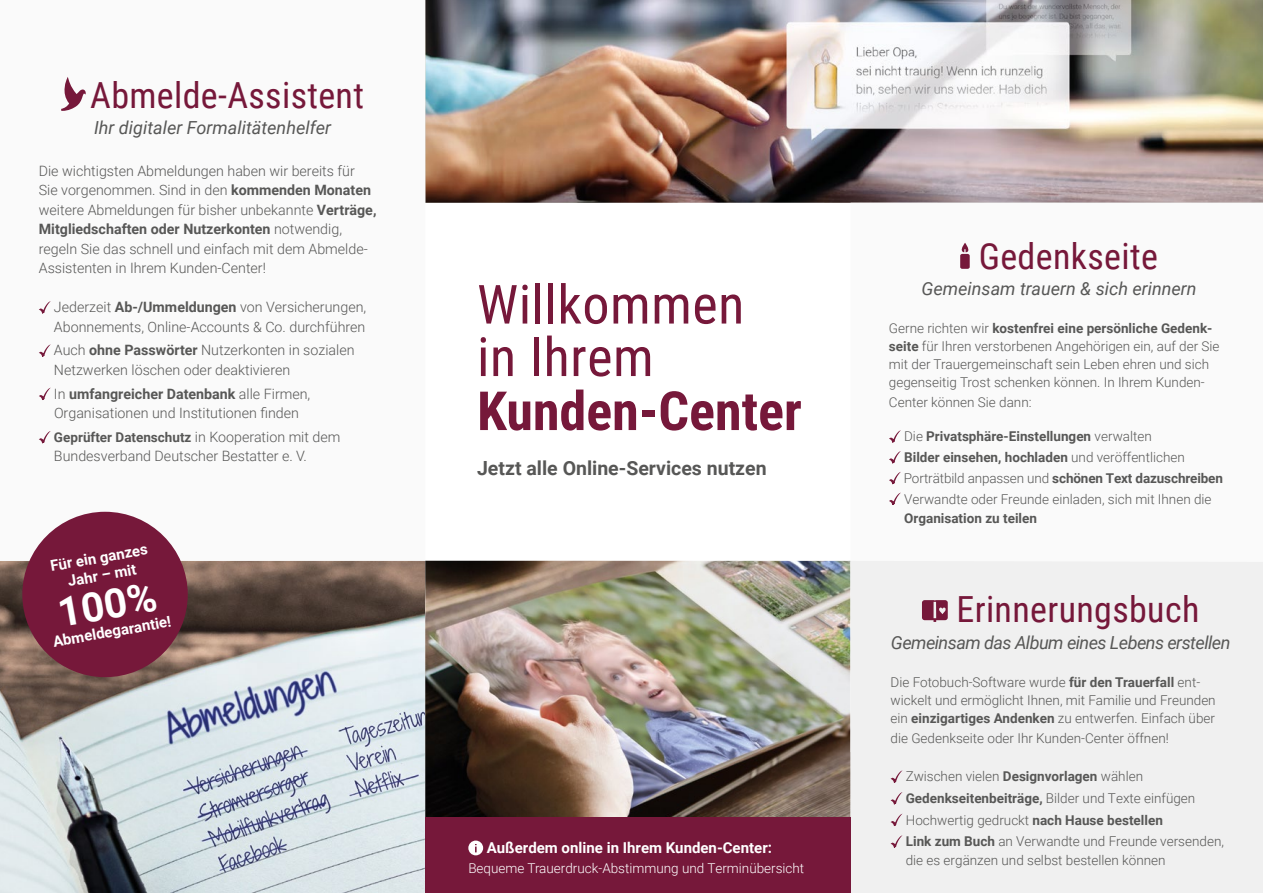
<style>
.page{position:relative;width:1263px;height:893px;background:#fff}
.page>*{position:absolute;margin:0;border:0;box-sizing:border-box;transform-origin:0 0}
.t1{font:54px/52.5px "Roboto Condensed";letter-spacing:.01em;color:#76183a}
.t2{font:700 54px "Roboto Condensed";color:#76183a}
.t3{font:700 40.5px "Roboto";color:#fff}
.t4{font:36px "Roboto Condensed";letter-spacing:.01em;color:#76183a}
.t5{font:700 19.5px "Roboto";color:#575756}
.t6{font:italic 18px "Roboto";color:#575756}
.t7{font:italic 18px "Roboto";letter-spacing:-.03em;color:#575756}
.t8{font:700 15px/18px "Roboto";color:#fff;text-align:center}
.t9{font:300 14.25px/19.5px "Roboto";color:#575756}
.t10{font:300 13.5px/18.5px "Roboto";color:#575756}
.t11{font:700 13.5px "Roboto";color:#575756}
.t12{font:300 13.5px "Roboto";color:#fff}
.s1{font-weight:700}
.s2{font-weight:300;font-size:14.25px}
</style>
<div class="page">
<img style="left:0;top:561px;width:425px;height:332px">
<img style="left:425px;top:561px;width:425px;height:256px">
<img style="left:425px;top:0;width:838px;height:203px">
<div style="left:850px;top:203px;width:413px;height:549px;background:#fafafa"></div>
<div style="left:0;top:0;width:425px;height:561px;background:#fafafa"></div>
<div style="left:850px;top:561px;width:413px;height:332px;background:#f0f0f0"></div>
<div style="left:425px;top:817px;width:425px;height:76px;background:#76183a"></div>
<svg style="left:61px;top:77px;width:25px;height:34px"></svg>
<svg style="left:922px;top:600px;width:26px;height:22px"></svg>
<svg style="left:961px;top:243px;width:8px;height:9px"></svg>
<div style="left:960px;top:254px;width:10px;height:15px;background:#76183a;border-radius:2px"></div>
<div style="left:22px;top:512px;width:166px;height:165px;background:#76183a;border-radius:50%"></div>
<svg style="left:890px;top:770px;width:12px;height:13px"></svg>
<svg style="left:890px;top:792px;width:12px;height:13px"></svg>
<svg style="left:890px;top:814px;width:12px;height:12px"></svg>
<svg style="left:890px;top:835px;width:12px;height:13px"></svg>
<svg style="left:889px;top:430px;width:12px;height:13px"></svg>
<svg style="left:889px;top:451px;width:12px;height:13px"></svg>
<svg style="left:889px;top:472px;width:12px;height:12px"></svg>
<svg style="left:889px;top:493px;width:12px;height:12px"></svg>
<svg style="left:39px;top:301px;width:12px;height:13px"></svg>
<svg style="left:39px;top:344px;width:12px;height:13px"></svg>
<svg style="left:39px;top:388px;width:12px;height:12px"></svg>
<svg style="left:39px;top:431px;width:12px;height:12px"></svg>
<div style="left:468px;top:840px;width:15px;height:15px;background:#fff;border-radius:50%"></div>
<svg style="left:475px;top:844px;width:2px;height:8px"></svg>
<h3 class="t4" style="left:90px;top:70px;width:275px">Abmelde-Assistent</h3>
<h3 class="t6" style="left:94px;top:115px;width:239px">Ihr digitaler Formalitätenhelfer</h3>
<p class="t9" style="left:39px;top:160px;width:339px">Die wichtigsten Abmeldungen haben wir bereits für Sie vorgenommen. Sind in den <span class="s1">kommenden Monaten </span>weitere Abmeldungen für bisher unbekannte <span class="s1">Verträge, Mitgliedschaften oder Nutzerkonten</span> notwendig, regeln Sie das schnell und einfach mit dem Abmelde-Assistenten in Ihrem Kunden-Center!</p>
<p class="t9" style="left:54px;top:297px;width:314px">Jederzeit <span class="s1">Ab-/Ummeldungen</span> von Versicherungen,<br>Abonnements, Online-Accounts &amp; Co. durchführen</p>
<p class="t9" style="left:54px;top:340px;width:302px">Auch <span class="s1">ohne Passwörter</span> Nutzerkonten in sozialen<br>Netzwerken löschen oder deaktivieren</p>
<p class="t9" style="left:54px;top:383px;width:258px">In <span class="s1">umfangreicher Datenbank</span> alle Firmen,<br>Organisationen und Institutionen finden</p>
<p class="t11" style="left:54px;top:428px;width:288px">Geprüfter Datenschutz <span class="s2">in Kooperation mit dem</span></p>
<p class="t9" style="left:54px;top:446px;width:254px">Bundesverband Deutscher Bestatter e. V.</p>
<p class="t8" style="left:49px;top:556px;width:100px;rotate:-10deg">Für ein ganzes<br>Jahr – mit</p>
<h2 class="t3" style="left:53px;top:585px;width:101px;rotate:-10deg">100%</h2>
<p class="t8" style="left:51px;top:632px;width:121px;rotate:-10deg">Abmeldegarantie!</p>
<h1 class="t1" style="left:477px;top:276px;width:269px">Willkommen in Ihrem</h1>
<h1 class="t2" style="left:477px;top:373px;width:326px">Kunden-Center</h1>
<h3 class="t5" style="left:477px;top:454px;width:291px">Jetzt alle Online-Services nutzen</h3>
<p class="t8" style="left:487px;top:838px;width:287px">Außerdem online in Ihrem Kunden-Center:</p>
<p class="t12" style="left:468px;top:858px;width:337px">Bequeme Trauerdruck-Abstimmung und Terminübersicht</p>
<h3 class="t4" style="left:979px;top:231px;width:181px">Gedenkseite</h3>
<h3 class="t6" style="left:921px;top:276px;width:277px">Gemeinsam trauern &amp; sich erinnern</h3>
<p class="t10" style="left:889px;top:319px;width:332px;line-height:18px">Gerne richten wir <span class="s1">kostenfrei eine persönliche Gedenk&shy;seite</span> für Ihren verstorbenen Angehörigen ein, auf der Sie mit der Trauergemeinschaft sein Leben ehren und sich gegenseitig Trost schenken können. In Ihrem Kunden-</p>
<p class="t10" style="left:889px;top:392px;width:144px">Center können Sie dann:</p>
<p class="t10" style="left:904px;top:425px;width:321px;line-height:20.9px">Die <span class="s1">Privatsphäre-Einstellungen</span> verwalten<br><span class="s1">Bilder einsehen, hochladen</span> und veröffentlichen Porträtbild anpassen und <span class="s1">schönen Text dazuschreiben </span>Verwandte oder Freunde einladen, sich mit Ihnen die</p>
<p class="t11" style="left:904px;top:509px;width:134px">Organisation zu teilen</p>
<h3 class="t4" style="left:956px;top:584px;width:244px">Erinnerungsbuch</h3>
<h3 class="t7" style="left:891px;top:630px;width:341px">Gemeinsam das Album eines Lebens erstellen</h3>
<p class="t10" style="left:890px;top:673px;width:327px">Die Fotobuch-Software wurde <span class="s1">für den Trauerfall</span> ent&shy;wickelt und ermöglicht Ihnen, mit Familie und Freunden ein <span class="s1">einzigartiges Andenken</span> zu entwerfen. Einfach über die Gedenkseite oder Ihr Kunden-Center öffnen!</p>
<p class="t10" style="left:906px;top:765px;width:320px;line-height:21.6px">Zwischen vielen <span class="s1">Designvorlagen</span> wählen <span class="s1">Gedenkseitenbeiträge,</span> Bilder und Texte einfügen Hochwertig gedruckt <span class="s1">nach Hause bestellen<br>Link zum Buch</span> an Verwandte und Freunde versenden,</p>
<p class="t10" style="left:906px;top:851px;width:261px">die es ergänzen und selbst bestellen können</p>
</div>
